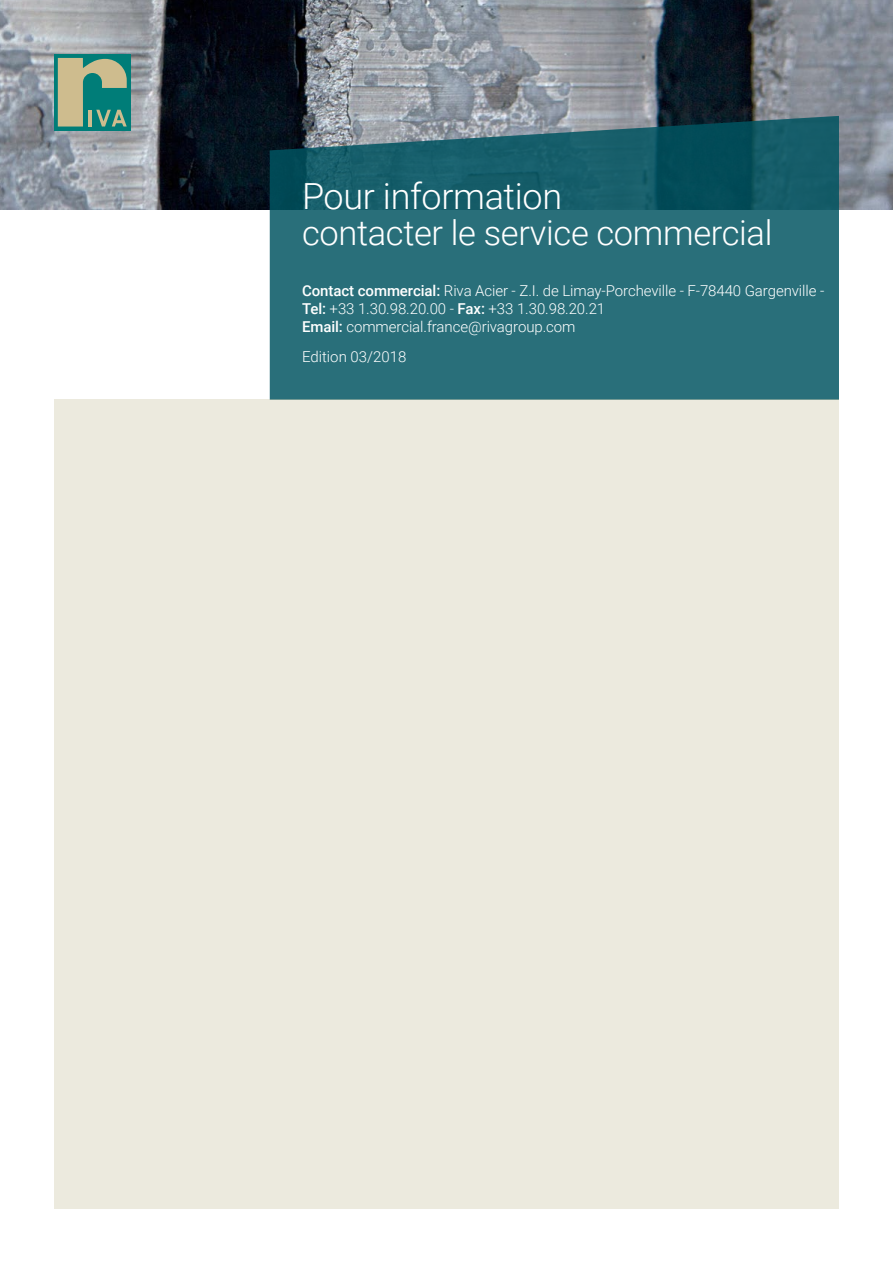
<style>
.page{position:relative;width:893px;height:1263px;background:#fff}
.page>*{position:absolute;margin:0;border:0;box-sizing:border-box;transform-origin:0 0}
.t1{font:300 36px "Roboto";letter-spacing:-.01em;color:#fff}
.t2{font:300 34.5px "Roboto";letter-spacing:-.01em;color:#fff}
.t3{font:300 15px/18px "Roboto";letter-spacing:-.005em;color:#fff}
.s1{font-weight:500}
</style>
<div class="page">
<img style="left:0;top:0;width:893px;height:210px">
<svg style="left:270px;top:116px;width:569px;height:284px;background:#276a75"></svg>
<div style="left:54px;top:54px;width:77px;height:76px;background:#007d78"></div>
<svg style="left:58px;top:58px;width:69px;height:69px"></svg>
<div style="left:54px;top:400px;width:785px;height:809px;background:#eceade"></div>
<h1 class="t1" style="left:302px;top:171px;width:262px">Pour information</h1>
<h2 class="t2" style="left:302px;top:208px;width:472px">contacter le service commercial</h2>
<p class="t3" style="left:302px;top:281px;width:524px"><span class="s1">Contact commercial:</span> Riva Acier - Z.I. de Limay-Porcheville - F-78440 Gargenville -<br><span class="s1">Tel:</span> +33 1.30.98.20.00 - <span class="s1">Fax:</span> +33 1.30.98.20.21<br><span class="s1">Email:</span> commercial.france@rivagroup.com</p>
<p class="t3" style="left:302px;top:347px;width:106px">Edition 03/2018</p>
</div>
